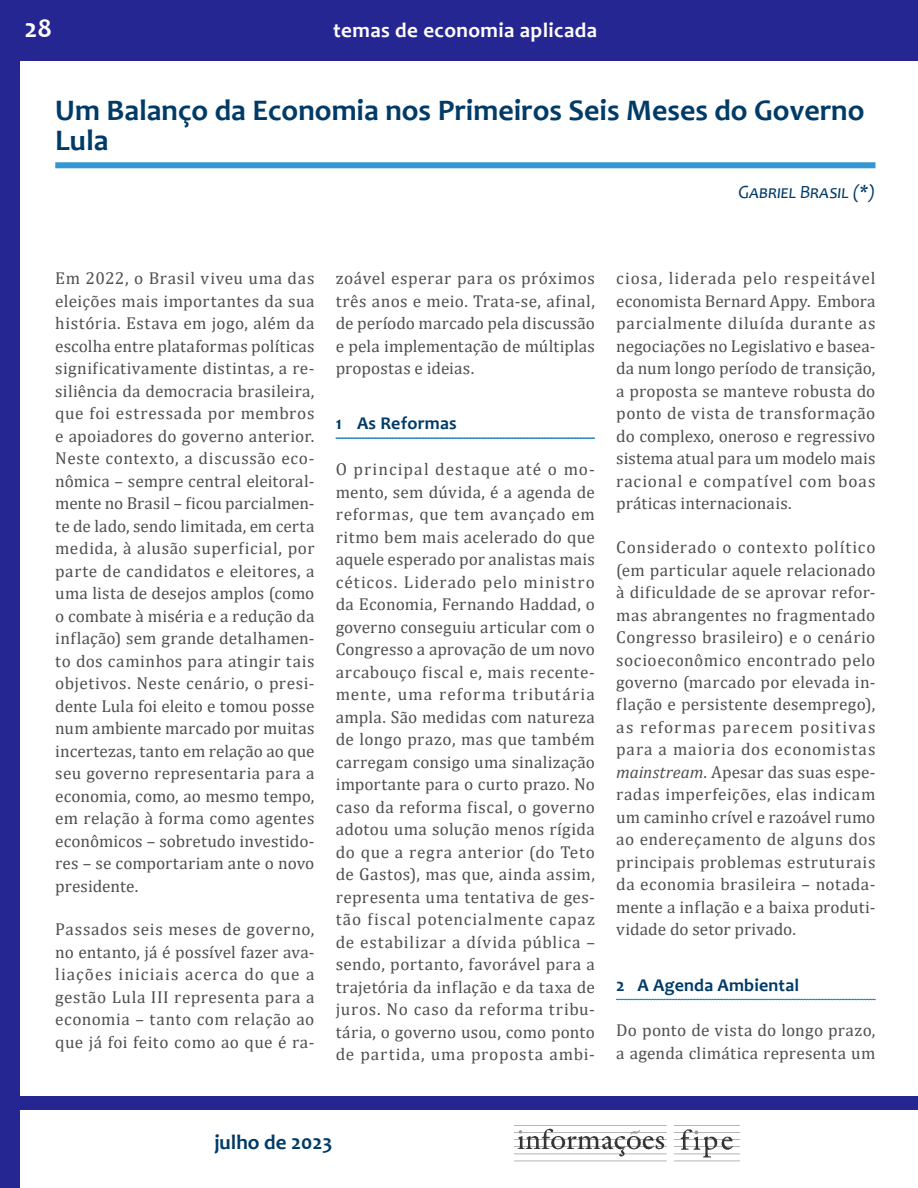
<style>
.page{position:relative;width:918px;height:1188px;background:#fff}
.page>*{position:absolute;margin:0;border:0;box-sizing:border-box;transform-origin:0 0}
.t1{font:700 30px/30px "Candara";color:#003b68}
.t2{font:700 27px "Candara";color:#fff}
.t3{font:700 21px "Candara";letter-spacing:.02em;color:#fff}
.t4{font:700 21px "Candara";color:#003b68}
.t5{font:italic 18.75px "Candara";color:#003b68}
.t6{font:700 18px "Candara";letter-spacing:.01em;color:#003b68}
.t7{font:17.25px/22.5px "Cambria";letter-spacing:.015em;color:#4e4f50;text-align:justify}
.s1{font-style:italic}
</style>
<div class="page">
<div style="left:0;top:0;width:20px;height:1188px;background:#262693"></div>
<div style="left:0;top:0;width:918px;height:61px;background:#262693"></div>
<div style="left:15px;top:1097px;width:903px;height:13px;background:#262693"></div>
<img style="left:514px;top:1125px;width:225px;height:37px">
<div style="left:55px;top:162px;width:820px;height:6px;background:#3297d3"></div>
<svg style="left:335px;top:438px;width:260px;height:1px"></svg>
<svg style="left:616px;top:999px;width:260px;height:1px"></svg>
<h2 class="t2" style="left:25px;top:12px;width:29px">28</h2>
<p class="t3" style="left:333px;top:17px;width:265px">temas de economia aplicada</p>
<h1 class="t1" style="left:55px;top:94px;width:811px">Um Balanço da Economia nos Primeiros Seis Meses do Governo<br>Lula</h1>
<p class="t5" style="left:739px;top:180px;width:138px">Gabriel Brasil (*)</p>
<p class="t7" style="left:55px;top:267px;width:261px">Em 2022, o Brasil viveu uma das eleições mais importantes da sua história. Estava em jogo, além da escolha entre plataformas políticas significativamente distintas, a re&shy;siliência da democracia brasileira, que foi estressada por membros e apoiadores do governo anterior.<br>Neste contexto, a discussão eco&shy;nômica – sempre central eleitoral&shy;mente no Brasil – ficou parcialmen&shy;te de lado, sendo limitada, em certa medida, à alusão superficial, por parte de candidatos e eleitores, a uma lista de desejos amplos (como o combate à miséria e a redução da inflação) sem grande detalhamen&shy;to dos caminhos para atingir tais objetivos. Neste cenário, o presi&shy;dente Lula foi eleito e tomou posse num ambiente marcado por muitas incertezas, tanto em relação ao que seu governo representaria para a economia, como, ao mesmo tempo, em relação à forma como agentes econômicos – sobretudo investido&shy;res – se comportariam ante o novo presidente.</p>
<p class="t7" style="left:55px;top:918px;width:261px">Passados seis meses de governo, no entanto, já é possível fazer ava&shy;liações iniciais acerca do que a gestão Lula III representa para a economia – tanto com relação ao que já foi feito como ao que é ra-</p>
<p class="t7" style="left:336px;top:267px;width:261px">zoável esperar para os próximos três anos e meio. Trata-se, afinal, de período marcado pela discussão e pela implementação de múltiplas propostas e ideias.</p>
<p class="t6" style="left:336px;top:412px;width:122px">1 As Reformas</p>
<p class="t7" style="left:336px;top:458px;width:261px">O principal destaque até o mo&shy;mento, sem dúvida, é a agenda de reformas, que tem avançado em ritmo bem mais acelerado do que aquele esperado por analistas mais céticos. Liderado pelo ministro da Economia, Fernando Haddad, o governo conseguiu articular com o Congresso a aprovação de um novo arcabouço fiscal e, mais recente&shy;mente, uma reforma tributária ampla. São medidas com natureza de longo prazo, mas que também carregam consigo uma sinalização importante para o curto prazo. No caso da reforma fiscal, o governo adotou uma solução menos rígida do que a regra anterior (do Teto de Gastos), mas que, ainda assim, representa uma tentativa de ges&shy;tão fiscal potencialmente capaz de estabilizar a dívida pública – sendo, portanto, favorável para a trajetória da inflação e da taxa de juros. No caso da reforma tribu&shy;tária, o governo usou, como ponto de partida, uma proposta ambi-</p>
<p class="t7" style="left:616px;top:267px;width:261px">ciosa, liderada pelo respeitável economista Bernard Appy. Embora parcialmente diluída durante as negociações no Legislativo e basea&shy;da num longo período de transição, a proposta se manteve robusta do ponto de vista de transformação do complexo, oneroso e regressivo sistema atual para um modelo mais racional e compatível com boas práticas internacionais.</p>
<p class="t7" style="left:616px;top:536px;width:261px">Considerado o contexto político (em particular aquele relacionado à dificuldade de se aprovar refor&shy;mas abrangentes no fragmentado Congresso brasileiro) e o cenário socioeconômico encontrado pelo governo (marcado por elevada in&shy;flação e persistente desemprego), as reformas parecem positivas para a maioria dos economistas <span class="s1">mainstream</span>. Apesar das suas espe&shy;radas imperfeições, elas indicam um caminho crível e razoável rumo ao endereçamento de alguns dos principais problemas estruturais da economia brasileira – notada&shy;mente a inflação e a baixa produti&shy;vidade do setor privado.</p>
<p class="t6" style="left:616px;top:973px;width:184px">2 A Agenda Ambiental</p>
<p class="t7" style="left:616px;top:1019px;width:261px">Do ponto de vista do longo prazo, a agenda climática representa um</p>
<p class="t4" style="left:214px;top:1129px;width:119px">julho de 2023</p>
</div>
